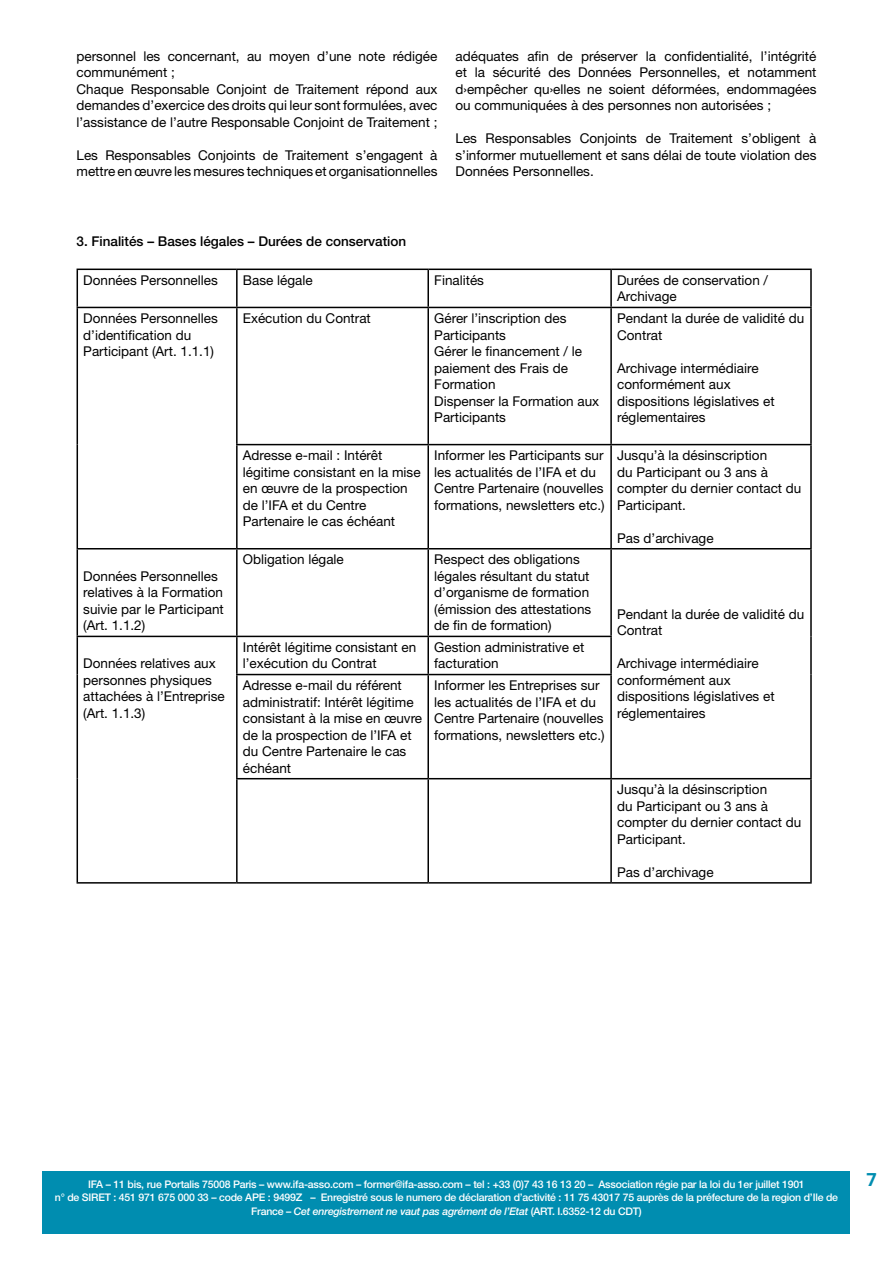
<style>
.page{position:relative;width:893px;height:1263px;background:#fff}
.page>*{position:absolute;margin:0;border:0;box-sizing:border-box;transform-origin:0 0}
.t1{font:700 18px "Open Sans";color:#008db0}
.t2{font:13.5px/16.5px "Helvetica Neue LT Std";color:#000}
.t3{font:500 13.5px "Helvetica Neue LT Std";color:#000}
.t4{font:500 10.5px/13.5px "Helvetica Neue LT Std";letter-spacing:-.02em;color:#fff;text-align:center}
.s1{font-style:italic}
</style>
<div class="page">
<div style="left:43px;top:1172px;width:807px;height:62px;background:#008db0"></div>
<hr style="left:77px;top:269px;width:160px;height:1px;background:#000">
<hr style="left:77px;top:270px;width:1px;height:37px;background:#000">
<hr style="left:237px;top:269px;width:191px;height:1px;background:#000">
<hr style="left:236px;top:270px;width:2px;height:37px;background:#000">
<hr style="left:428px;top:269px;width:183px;height:1px;background:#000">
<hr style="left:427px;top:270px;width:2px;height:37px;background:#000">
<hr style="left:611px;top:269px;width:201px;height:1px;background:#000">
<hr style="left:610px;top:270px;width:2px;height:37px;background:#000">
<hr style="left:810px;top:270px;width:2px;height:37px;background:#000">
<hr style="left:77px;top:307px;width:160px;height:1px;background:#000">
<hr style="left:77px;top:308px;width:1px;height:137px;background:#000">
<hr style="left:237px;top:307px;width:191px;height:1px;background:#000">
<hr style="left:236px;top:308px;width:2px;height:136px;background:#000">
<hr style="left:428px;top:307px;width:183px;height:1px;background:#000">
<hr style="left:427px;top:308px;width:2px;height:136px;background:#000">
<hr style="left:611px;top:307px;width:201px;height:1px;background:#000">
<hr style="left:610px;top:308px;width:2px;height:136px;background:#000">
<hr style="left:810px;top:308px;width:2px;height:136px;background:#000">
<hr style="left:77px;top:445px;width:1px;height:103px;background:#000">
<hr style="left:236px;top:444px;width:192px;height:1px;background:#000">
<hr style="left:236px;top:445px;width:2px;height:103px;background:#000">
<hr style="left:428px;top:444px;width:183px;height:1px;background:#000">
<hr style="left:427px;top:445px;width:2px;height:103px;background:#000">
<hr style="left:611px;top:444px;width:201px;height:1px;background:#000">
<hr style="left:610px;top:445px;width:2px;height:103px;background:#000">
<hr style="left:810px;top:445px;width:2px;height:103px;background:#000">
<hr style="left:77px;top:548px;width:160px;height:1px;background:#000">
<hr style="left:77px;top:549px;width:1px;height:87px;background:#000">
<hr style="left:237px;top:548px;width:191px;height:1px;background:#000">
<hr style="left:236px;top:549px;width:2px;height:87px;background:#000">
<hr style="left:428px;top:548px;width:183px;height:1px;background:#000">
<hr style="left:427px;top:549px;width:2px;height:87px;background:#000">
<hr style="left:611px;top:548px;width:201px;height:1px;background:#000">
<hr style="left:610px;top:549px;width:2px;height:87px;background:#000">
<hr style="left:810px;top:549px;width:2px;height:87px;background:#000">
<hr style="left:77px;top:636px;width:160px;height:1px;background:#000">
<hr style="left:77px;top:637px;width:1px;height:37px;background:#000">
<hr style="left:237px;top:636px;width:191px;height:1px;background:#000">
<hr style="left:236px;top:637px;width:2px;height:37px;background:#000">
<hr style="left:428px;top:636px;width:184px;height:1px;background:#000">
<hr style="left:427px;top:637px;width:2px;height:37px;background:#000">
<hr style="left:610px;top:637px;width:2px;height:37px;background:#000">
<hr style="left:810px;top:636px;width:2px;height:38px;background:#000">
<hr style="left:77px;top:674px;width:1px;height:105px;background:#000">
<hr style="left:236px;top:674px;width:192px;height:1px;background:#000">
<hr style="left:236px;top:675px;width:2px;height:103px;background:#000">
<hr style="left:428px;top:674px;width:184px;height:1px;background:#000">
<hr style="left:427px;top:675px;width:2px;height:103px;background:#000">
<hr style="left:610px;top:675px;width:2px;height:103px;background:#000">
<hr style="left:810px;top:674px;width:2px;height:104px;background:#000">
<hr style="left:77px;top:779px;width:1px;height:103px;background:#000">
<hr style="left:236px;top:778px;width:192px;height:1px;background:#000">
<hr style="left:236px;top:779px;width:2px;height:103px;background:#000">
<hr style="left:428px;top:778px;width:183px;height:1px;background:#000">
<hr style="left:427px;top:779px;width:2px;height:103px;background:#000">
<hr style="left:611px;top:778px;width:201px;height:1px;background:#000">
<hr style="left:610px;top:779px;width:2px;height:103px;background:#000">
<hr style="left:810px;top:779px;width:2px;height:103px;background:#000">
<hr style="left:77px;top:882px;width:160px;height:1px;background:#000">
<hr style="left:237px;top:882px;width:191px;height:1px;background:#000">
<hr style="left:428px;top:882px;width:183px;height:1px;background:#000">
<hr style="left:611px;top:882px;width:201px;height:1px;background:#000">
<p class="t2" style="left:77px;top:47px;width:362px">personnel les concernant, au moyen d’une note rédigée communément ;<br>Chaque Responsable Conjoint de Traitement répond aux demandes d’exercice des droits qui leur sont formulées, avec l’assistance de l’autre Responsable Conjoint de Traitement ;</p>
<p class="t2" style="left:77px;top:146px;width:362px">Les Responsables Conjoints de Traitement s’engagent à mettre en œuvre les mesures techniques et organisationnelles</p>
<p class="t2" style="left:455px;top:47px;width:362px;text-align:justify">adéquates afin de préserver la confidentialité, l’intégrité et la sécurité des Données Personnelles, et notamment d›empêcher qu›elles ne soient déformées, endommagées ou communiquées à des personnes non autorisées ;</p>
<p class="t2" style="left:455px;top:130px;width:362px;text-align:justify">Les Responsables Conjoints de Traitement s’obligent à s’informer mutuellement et sans délai de toute violation des Données Personnelles.</p>
<p class="t3" style="left:77px;top:233px;width:331px">3. Finalités – Bases légales – Durées de conservation</p>
<p class="t2" style="left:83px;top:272px;width:136px">Données Personnelles</p>
<p class="t2" style="left:243px;top:272px;width:71px">Base légale</p>
<p class="t2" style="left:434px;top:272px;width:51px">Finalités</p>
<p class="t2" style="left:617px;top:272px;width:153px">Durées de conservation /<br>Archivage</p>
<p class="t2" style="left:83px;top:310px;width:136px">Données Personnelles d’identification du<br>Participant (Art. 1.1.1)</p>
<p class="t2" style="left:243px;top:310px;width:130px">Exécution du Contrat</p>
<p class="t2" style="left:434px;top:310px;width:167px">Gérer l’inscription des<br>Participants<br>Gérer le financement / le paiement des Frais de<br>Formation<br>Dispenser la Formation aux<br>Participants</p>
<p class="t2" style="left:617px;top:310px;width:189px">Pendant la durée de validité du<br>Contrat</p>
<p class="t2" style="left:617px;top:359px;width:159px">Archivage intermédiaire conformément aux dispositions législatives et réglementaires</p>
<p class="t2" style="left:83px;top:568px;width:142px">Données Personnelles relatives à la Formation suivie par le Participant (Art. 1.1.2)</p>
<p class="t2" style="left:83px;top:655px;width:143px">Données relatives aux personnes physiques attachées à l’Entreprise (Art. 1.1.3)</p>
<p class="t2" style="left:243px;top:447px;width:179px">Adresse e-mail : Intérêt légitime consistant en la mise en œuvre de la prospection de l’IFA et du Centre<br>Partenaire le cas échéant</p>
<p class="t2" style="left:434px;top:447px;width:172px">Informer les Participants sur les actualités de l’IFA et du<br>Centre Partenaire (nouvelles formations, newsletters etc.)</p>
<p class="t2" style="left:617px;top:447px;width:186px">Jusqu’à la désinscription<br>du Participant ou 3 ans à compter du dernier contact du<br>Participant.</p>
<p class="t2" style="left:617px;top:529px;width:98px">Pas d’archivage</p>
<p class="t2" style="left:243px;top:551px;width:103px">Obligation légale</p>
<p class="t2" style="left:434px;top:551px;width:159px">Respect des obligations légales résultant du statut d’organisme de formation (émission des attestations de fin de formation)</p>
<p class="t2" style="left:243px;top:639px;width:175px">Intérêt légitime consistant en l’exécution du Contrat</p>
<p class="t2" style="left:434px;top:639px;width:152px">Gestion administrative et facturation</p>
<p class="t2" style="left:243px;top:677px;width:181px">Adresse e-mail du référent administratif: Intérêt légitime consistant à la mise en œuvre de la prospection de l’IFA et du Centre Partenaire le cas échéant</p>
<p class="t2" style="left:434px;top:677px;width:172px">Informer les Entreprises sur les actualités de l’IFA et du<br>Centre Partenaire (nouvelles formations, newsletters etc.)</p>
<p class="t2" style="left:617px;top:606px;width:189px">Pendant la durée de validité du<br>Contrat</p>
<p class="t2" style="left:617px;top:655px;width:159px">Archivage intermédiaire conformément aux dispositions législatives et réglementaires</p>
<p class="t2" style="left:617px;top:781px;width:186px">Jusqu’à la désinscription<br>du Participant ou 3 ans à compter du dernier contact du<br>Participant.</p>
<p class="t2" style="left:617px;top:863px;width:98px">Pas d’archivage</p>
<p class="t4" style="left:55px;top:1177px;width:785px">IFA – 11 bis, rue Portalis 75008 Paris – www.ifa-asso.com – former@ifa-asso.com – tel : +33 (0)7 43 16 13 20 – Association régie par la loi du 1er juillet 1901<br>n° de SIRET : 451 971 675 000 33 – code APE : 9499Z – Enregistré sous le numero de déclaration d’activité : 11 75 43017 75 auprès de la préfecture de la region d’Ile de<br>France – <span class="s1">Cet enregistrement ne vaut pas agrément de l’Etat</span> (ART. I.6352-12 du CDT)</p>
<h1 class="t1" style="left:867px;top:1166px;width:12px">7</h1>
</div>
